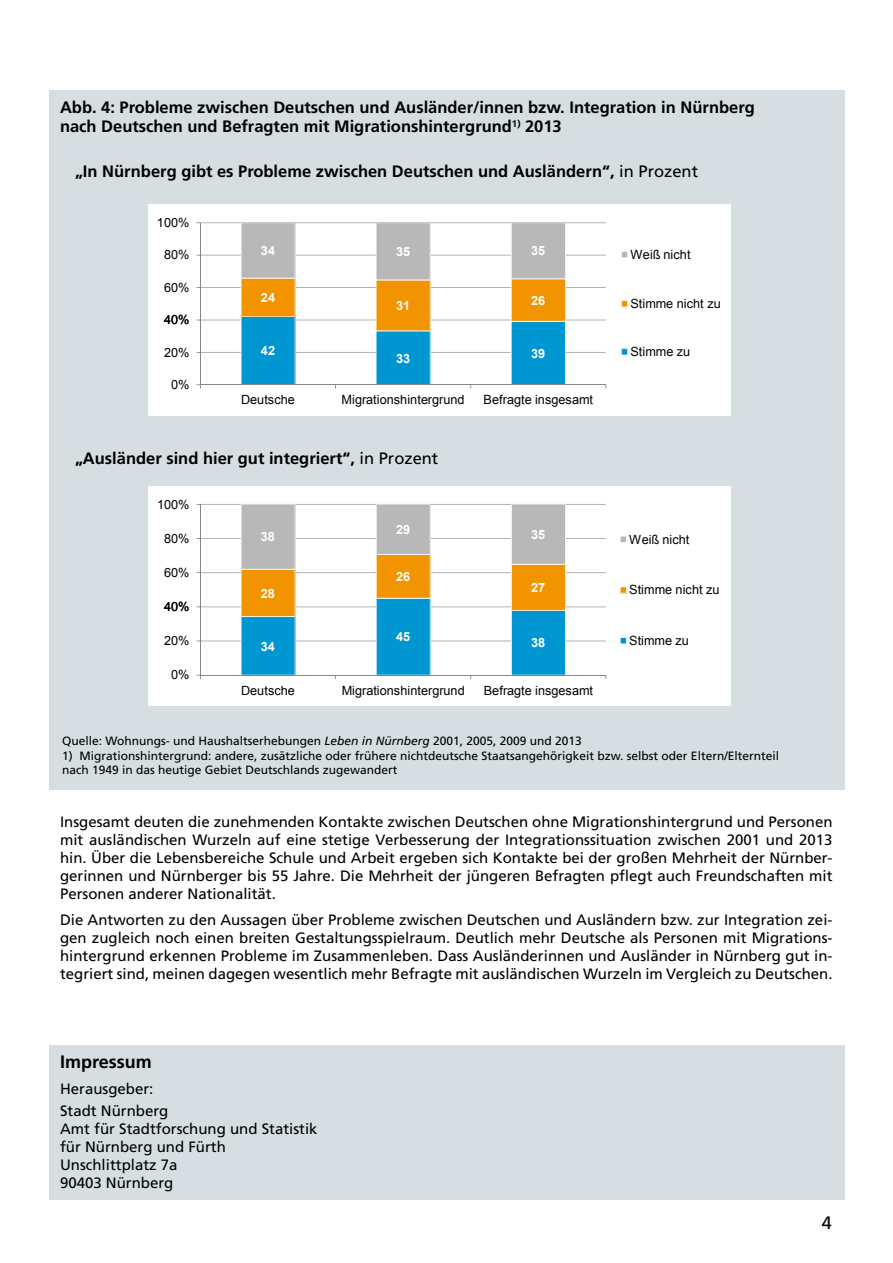
<style>
.page{position:relative;width:893px;height:1263px;background:#fff}
.page>*{position:absolute;margin:0;border:0;box-sizing:border-box;transform-origin:0 0}
.t1{font:700 18px "Frutiger LT Com";color:#000}
.t2{font:18px "Frutiger LT Com";color:#000}
.t3{font:700 16.5px "Frutiger LT Com";color:#000}
.t4{font:15px/18px "Frutiger LT Com";color:#000;text-align:justify}
.t5{font:12.75px "Arial";letter-spacing:.005em;color:#000}
.t6{font:700 12.75px "Arial";letter-spacing:.005em;color:#fff}
.t7{font:12px/14.4px "Frutiger LT Com";color:#000}
.s1{font-weight:400}
.s2{font-style:italic}
</style>
<div class="page">
<div style="left:50px;top:90px;width:794px;height:699px;background:#d6dee2"></div>
<div style="left:148px;top:486px;width:582px;height:219px;background:#fff"></div>
<div style="left:148px;top:204px;width:582px;height:212px;background:#fff"></div>
<hr style="left:200px;top:222px;width:406px;height:1px;background:#a5a5a5">
<hr style="left:200px;top:255px;width:406px;height:1px;background:#a5a5a5">
<hr style="left:200px;top:287px;width:406px;height:1px;background:#a5a5a5">
<hr style="left:200px;top:223px;width:1px;height:93px;background:#858585">
<svg style="left:621px;top:348px;width:7px;height:7px"></svg>
<svg style="left:621px;top:300px;width:7px;height:7px"></svg>
<hr style="left:200px;top:320px;width:406px;height:1px;background:#a5a5a5">
<hr style="left:200px;top:352px;width:406px;height:1px;background:#a5a5a5">
<svg style="left:241px;top:223px;width:54px;height:161px;background:#7ca39a"></svg>
<svg style="left:376px;top:223px;width:55px;height:161px;background:#91a48b"></svg>
<svg style="left:511px;top:223px;width:55px;height:161px;background:#84a496"></svg>
<hr style="left:200px;top:316px;width:1px;height:69px;background:#858585">
<hr style="left:200px;top:384px;width:406px;height:1px;background:#858585">
<svg style="left:621px;top:251px;width:7px;height:7px"></svg>
<hr style="left:200px;top:504px;width:406px;height:1px;background:#a5a5a5">
<hr style="left:200px;top:538px;width:406px;height:1px;background:#a5a5a5">
<hr style="left:200px;top:572px;width:406px;height:1px;background:#a5a5a5">
<hr style="left:200px;top:504px;width:1px;height:99px;background:#858585">
<svg style="left:620px;top:637px;width:7px;height:7px"></svg>
<svg style="left:620px;top:587px;width:7px;height:7px"></svg>
<hr style="left:200px;top:606px;width:406px;height:1px;background:#a5a5a5">
<hr style="left:200px;top:640px;width:406px;height:1px;background:#a5a5a5">
<svg style="left:376px;top:504px;width:55px;height:171px;background:#79a399"></svg>
<svg style="left:241px;top:504px;width:54px;height:171px;background:#8ca592"></svg>
<svg style="left:511px;top:504px;width:55px;height:171px;background:#87a595"></svg>
<hr style="left:200px;top:603px;width:1px;height:72px;background:#858585">
<hr style="left:200px;top:675px;width:406px;height:1px;background:#858585">
<svg style="left:620px;top:536px;width:7px;height:7px"></svg>
<div style="left:50px;top:1045px;width:794px;height:155px;background:#d6dee2"></div>
<p class="t3" style="left:60px;top:97px;width:696px">Abb. 4: Probleme zwischen Deutschen und Ausländer/innen bzw. Integration in Nürnberg</p>
<p class="t3" style="left:60px;top:117px;width:503px">nach Deutschen und Befragten mit Migrationshintergrund<sup>1)</sup> 2013</p>
<p class="t3" style="left:75px;top:161px;width:625px">„In Nürnberg gibt es Probleme zwischen Deutschen und Ausländern“, <span class="s1">in Prozent</span></p>
<p class="t5" style="left:157px;top:214px;width:34px">100%</p>
<p class="t5" style="left:164px;top:247px;width:27px">80%</p>
<p class="t5" style="left:164px;top:279px;width:27px">60%</p>
<p class="t5" style="left:164px;top:311px;width:27px">40%</p>
<p class="t5" style="left:164px;top:344px;width:27px">20%</p>
<p class="t5" style="left:171px;top:376px;width:20px">0%</p>
<p class="t6" style="left:261px;top:242px;width:16px">34</p>
<p class="t6" style="left:396px;top:243px;width:16px">35</p>
<p class="t6" style="left:531px;top:242px;width:16px">35</p>
<p class="t6" style="left:261px;top:289px;width:16px">24</p>
<p class="t6" style="left:261px;top:342px;width:16px">42</p>
<p class="t6" style="left:396px;top:297px;width:16px">31</p>
<p class="t6" style="left:396px;top:349px;width:16px">33</p>
<p class="t6" style="left:531px;top:292px;width:16px">26</p>
<p class="t6" style="left:531px;top:345px;width:16px">39</p>
<p class="t5" style="left:241px;top:392px;width:55px">Deutsche</p>
<p class="t5" style="left:342px;top:392px;width:124px">Migrationshintergrund</p>
<p class="t5" style="left:484px;top:392px;width:111px">Befragte insgesamt</p>
<p class="t3" style="left:75px;top:448px;width:365px">„Ausländer sind hier gut integriert“, <span class="s1">in Prozent</span></p>
<p class="t5" style="left:157px;top:496px;width:34px">100%</p>
<p class="t5" style="left:164px;top:530px;width:27px">80%</p>
<p class="t5" style="left:164px;top:564px;width:27px">60%</p>
<p class="t5" style="left:164px;top:598px;width:27px">40%</p>
<p class="t5" style="left:164px;top:632px;width:27px">20%</p>
<p class="t5" style="left:171px;top:667px;width:20px">0%</p>
<p class="t6" style="left:261px;top:528px;width:16px">38</p>
<p class="t6" style="left:396px;top:521px;width:16px">29</p>
<p class="t6" style="left:531px;top:526px;width:16px">35</p>
<p class="t6" style="left:261px;top:585px;width:16px">28</p>
<p class="t6" style="left:396px;top:568px;width:16px">26</p>
<p class="t6" style="left:531px;top:579px;width:16px">27</p>
<p class="t6" style="left:261px;top:638px;width:16px">34</p>
<p class="t6" style="left:396px;top:628px;width:16px">45</p>
<p class="t6" style="left:531px;top:634px;width:16px">38</p>
<p class="t5" style="left:241px;top:682px;width:55px">Deutsche</p>
<p class="t5" style="left:342px;top:682px;width:125px">Migrationshintergrund</p>
<p class="t5" style="left:484px;top:682px;width:111px">Befragte insgesamt</p>
<p class="t5" style="left:630px;top:246px;width:62px">Weiß nicht</p>
<p class="t5" style="left:630px;top:295px;width:92px">Stimme nicht zu</p>
<p class="t5" style="left:630px;top:344px;width:61px">Stimme zu</p>
<p class="t5" style="left:629px;top:531px;width:61px">Weiß nicht</p>
<p class="t5" style="left:629px;top:582px;width:92px">Stimme nicht zu</p>
<p class="t5" style="left:629px;top:632px;width:61px">Stimme zu</p>
<p class="t7" style="left:62px;top:734px;width:521px">Quelle: Wohnungs- und Haushaltserhebungen <span class="s2">Leben in Nürnberg</span> 2001, 2005, 2009 und 2013</p>
<p class="t7" style="left:62px;top:748px;width:718px">1) Migrationshintergrund: andere, zusätzliche oder frühere nichtdeutsche Staatsangehörigkeit bzw. selbst oder Eltern/Elternteil nach 1949 in das heutige Gebiet Deutschlands zugewandert</p>
<p class="t4" style="left:60px;top:813px;width:774px">Insgesamt deuten die zunehmenden Kontakte zwischen Deutschen ohne Migrationshintergrund und Personen mit ausländischen Wurzeln auf eine stetige Verbesserung der Integrationssituation zwischen 2001 und 2013 hin. Über die Lebensbereiche Schule und Arbeit ergeben sich Kontakte bei der großen Mehrheit der Nürnber&shy;gerinnen und Nürnberger bis 55 Jahre. Die Mehrheit der jüngeren Befragten pflegt auch Freundschaften mit Personen anderer Nationalität.</p>
<p class="t4" style="left:60px;top:911px;width:774px">Die Antworten zu den Aussagen über Probleme zwischen Deutschen und Ausländern bzw. zur Integration zei&shy;gen zugleich noch einen breiten Gestaltungsspielraum. Deutlich mehr Deutsche als Personen mit Migrations&shy;hintergrund erkennen Probleme im Zusammenleben. Dass Ausländerinnen und Ausländer in Nürnberg gut in&shy;tegriert sind, meinen dagegen wesentlich mehr Befragte mit ausländischen Wurzeln im Vergleich zu Deutschen.</p>
<p class="t1" style="left:60px;top:1051px;width:93px">Impressum</p>
<p class="t4" style="left:60px;top:1080px;width:95px">Herausgeber:</p>
<p class="t4" style="left:60px;top:1102px;width:110px">Stadt Nürnberg</p>
<p class="t4" style="left:60px;top:1120px;width:259px">Amt für Stadtforschung und Statistik</p>
<p class="t4" style="left:60px;top:1138px;width:167px">für Nürnberg und Fürth</p>
<p class="t4" style="left:60px;top:1156px;width:119px">Unschlittplatz 7a</p>
<p class="t4" style="left:60px;top:1174px;width:115px">90403 Nürnberg</p>
<p class="t2" style="left:822px;top:1212px;width:12px">4</p>
</div>
